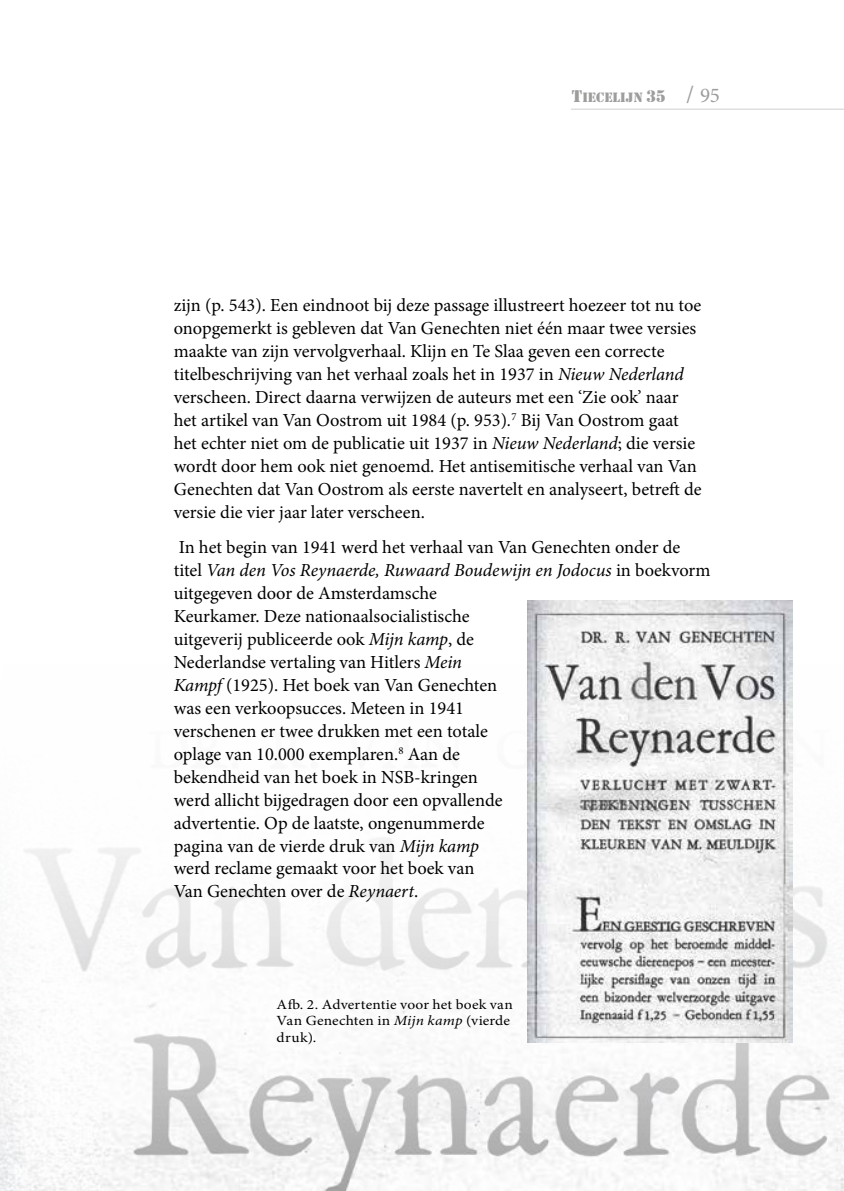
<style>
.page{position:relative;width:844px;height:1191px;background:#fff}
.page>*{position:absolute;margin:0;border:0;box-sizing:border-box;transform-origin:0 0}
.t1{font:18.38px/22.9px "Minion Pro";color:#000}
.t2{font:14px/16.8px "Minion Pro";letter-spacing:.01em;color:#000;scale:1.1 1}
.t3{font:14px "Stencil";color:#9d9d9c}
.s1{font-size:17.5px}
.s2{font-family:"Minion Pro";font-size:24.5px}
.s3{font-family:"Minion Pro";font-size:21px}
.s4{font-style:italic}
</style>
<div class="page">
<img style="left:0;top:620px;width:843px;height:571px">
<hr style="left:570px;top:109px;width:273px;height:1px;background:#9d9d9c">
<img style="left:527px;top:601px;width:265px;height:441px">
<p class="t3" style="left:572px;top:90px;width:25px"><span class="s1">T</span>IECEL</p>
<p class="t3" style="left:620px;top:90px;width:101px">IJN <span class="s1">35</span> <span class="s2">/</span> <span class="s3">95</span></p>
<p class="t1" style="left:174px;top:294px;width:529px">zijn (p. 543). Een eindnoot bij deze passage illustreert hoezeer tot nu toe onopgemerkt is gebleven dat Van Genechten niet één maar twee versies maakte van zijn vervolgverhaal. Klijn en Te Slaa geven een correcte titelbeschrijving van het verhaal zoals het in 1937 in <span class="s4">Nieuw Nederland </span>verscheen. Direct daarna verwijzen de auteurs met een ‘Zie ook’ naar het artikel van Van Oostrom uit 1984 (p. 953)<span class="s4">.</span><sup>7</sup> Bij Van Oostrom gaat het echter niet om de publicatie uit 1937 in <span class="s4">Nieuw Nederland</span>; die versie wordt door hem ook niet genoemd. Het antisemitische verhaal van Van Genechten dat Van Oostrom als eerste navertelt en analyseert, betreft de versie die vier jaar later verscheen.</p>
<p class="t1" style="left:174px;top:536px;width:538px">In het begin van 1941 werd het verhaal van Van Genechten onder de<br>titel <span class="s4">Van den Vos Reynaerde, Ruwaard Boudewijn en Jodocus</span> in boekvorm uitgegeven door de Amsterdamsche<br>Keurkamer. Deze nationaalsocialistische<br>uitgeverij publiceerde ook <span class="s4">Mijn kamp</span>, de<br>Nederlandse vertaling van Hitlers <span class="s4">Mein<br>Kampf</span> (1925). Het boek van Van Genechten<br>was een verkoopsucces. Meteen in 1941<br>verschenen er twee drukken met een totale<br>oplage van 10.000 exemplaren.<sup>8</sup> Aan de<br>bekendheid van het boek in NSB-kringen<br>werd allicht bijgedragen door een opvallende<br>advertentie. Op de laatste, ongenummerde<br>pagina van de vierde druk van <span class="s4">Mijn kamp<br></span>werd reclame gemaakt voor het boek van<br>Van Genechten over de <span class="s4">Reynaert</span>.</p>
<p class="t2" style="left:276px;top:995px;width:216px">Afb. 2. Advertentie voor het boek van<br>Van Genechten in <span class="s4">Mijn kamp</span> (vierde druk).</p>
</div>
